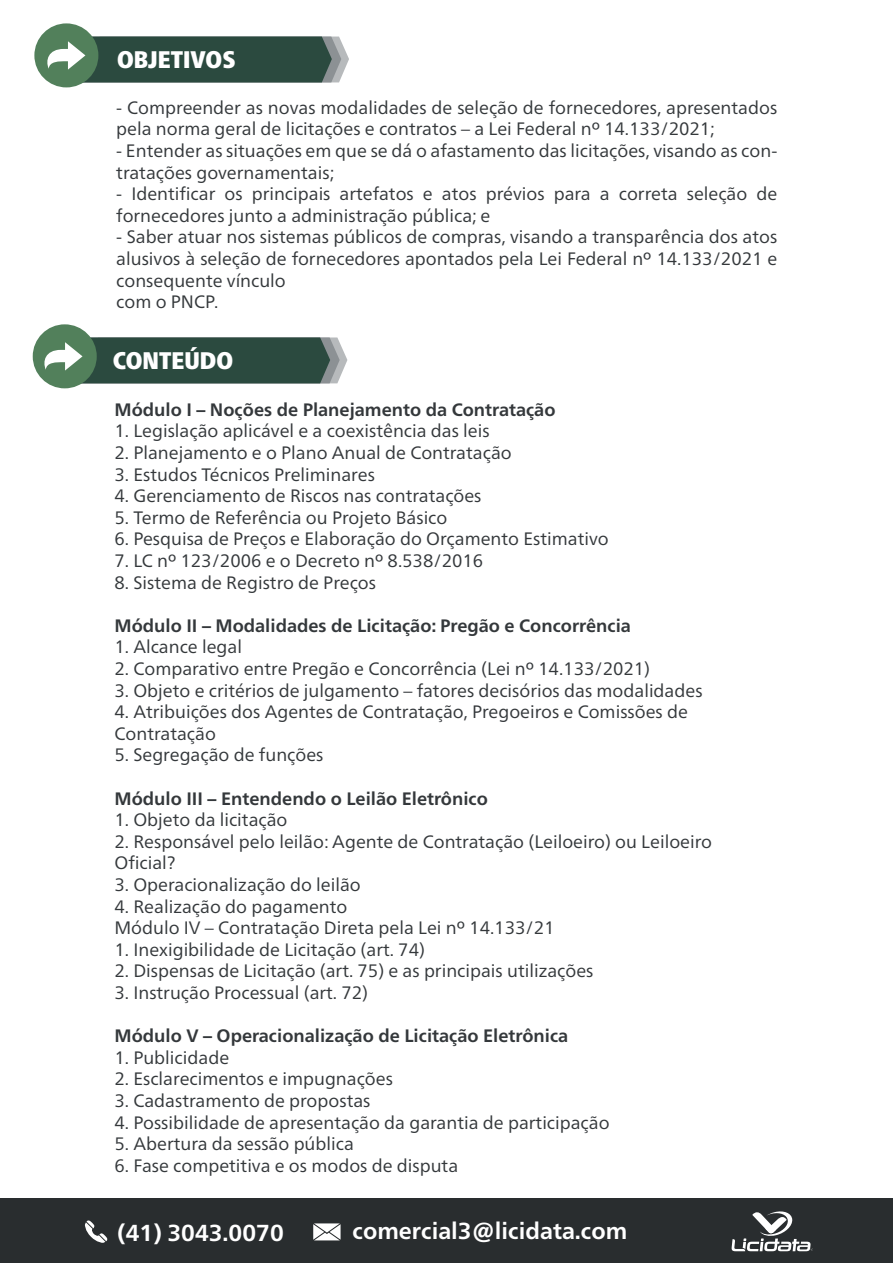
<style>
.page{position:relative;width:893px;height:1263px;background:#fff}
.page>*{position:absolute;margin:0;border:0;box-sizing:border-box;transform-origin:0 0}
.t1{font:900 condensed 24px "Frutiger Neue LTW1 G";color:#fff}
.t2{font:700 23.1px "Frutiger Neue LTW1 G";color:#fff}
.t3{font:18px/21.6px "Frutiger Neue LTW1 G";color:#34383b}
.t4{font:700 18px "Frutiger Neue LTW1 G";color:#34383b}
</style>
<div class="page">
<div style="left:33px;top:324px;width:64px;height:64px;background:#52805b;border-radius:50%"></div>
<svg style="left:42px;top:337px;width:305px;height:46px;background:#426053"></svg>
<div style="left:0;top:1198px;width:893px;height:65px;background:#292d2f"></div>
<svg style="left:313px;top:1223px;width:28px;height:17px"></svg>
<svg style="left:85px;top:1220px;width:23px;height:23px"></svg>
<svg style="left:732px;top:1211px;width:81px;height:40px"></svg>
<div style="left:34px;top:23px;width:64px;height:64px;background:#52805b;border-radius:50%"></div>
<svg style="left:45px;top:37px;width:304px;height:45px;background:#415f52"></svg>
<h1 class="t1" style="left:117px;top:45px;width:120px">OBJETIVOS</h1>
<p class="t3" style="left:116px;top:97px;width:662px">- Compreender as novas modalidades de seleção de fornecedores, apresentados pela norma geral de licitações e contratos – a Lei Federal nº 14.133/2021;</p>
<p class="t3" style="left:116px;top:140px;width:662px">- Entender as situações em que se dá o afastamento das licitações, visando as con&shy;tratações governamentais;</p>
<p class="t3" style="left:116px;top:183px;width:662px">- Identificar os principais artefatos e atos prévios para a correta seleção de fornecedores junto a administração pública; e</p>
<p class="t3" style="left:116px;top:226px;width:662px">- Saber atuar nos sistemas públicos de compras, visando a transparência dos atos alusivos à seleção de fornecedores apontados pela Lei Federal nº 14.133/2021 e consequente vínculo<br>com o PNCP.</p>
<h1 class="t1" style="left:113px;top:346px;width:122px">CONTEÚDO</h1>
<p class="t4" style="left:114px;top:399px;width:442px">Módulo I – Noções de Planejamento da Contratação</p>
<p class="t3" style="left:114px;top:420px;width:377px">1. Legislação aplicável e a coexistência das leis</p>
<p class="t3" style="left:114px;top:442px;width:399px">2. Planejamento e o Plano Anual de Contratação</p>
<p class="t3" style="left:114px;top:463px;width:262px">3. Estudos Técnicos Preliminares</p>
<p class="t3" style="left:114px;top:485px;width:369px">4. Gerenciamento de Riscos nas contratações</p>
<p class="t3" style="left:114px;top:506px;width:334px">5. Termo de Referência ou Projeto Básico</p>
<p class="t3" style="left:114px;top:528px;width:496px">6. Pesquisa de Preços e Elaboração do Orçamento Estimativo</p>
<p class="t3" style="left:114px;top:550px;width:370px">7. LC nº 123/2006 e o Decreto nº 8.538/2016</p>
<p class="t3" style="left:114px;top:571px;width:263px">8. Sistema de Registro de Preços</p>
<p class="t4" style="left:114px;top:615px;width:518px">Módulo II – Modalidades de Licitação: Pregão e Concorrência</p>
<p class="t3" style="left:114px;top:636px;width:129px">1. Alcance legal</p>
<p class="t3" style="left:114px;top:658px;width:537px">2. Comparativo entre Pregão e Concorrência (Lei nº 14.133/2021)</p>
<p class="t3" style="left:114px;top:679px;width:590px">3. Objeto e critérios de julgamento – fatores decisórios das modalidades</p>
<p class="t3" style="left:114px;top:701px;width:575px">4. Atribuições dos Agentes de Contratação, Pregoeiros e Comissões de<br>Contratação</p>
<p class="t3" style="left:114px;top:744px;width:210px">5. Segregação de funções</p>
<p class="t4" style="left:114px;top:787px;width:375px">Módulo III – Entendendo o Leilão Eletrônico</p>
<p class="t3" style="left:114px;top:809px;width:175px">1. Objeto da licitação</p>
<p class="t3" style="left:114px;top:830px;width:599px">2. Responsável pelo leilão: Agente de Contratação (Leiloeiro) ou Leiloeiro<br>Oficial?</p>
<p class="t3" style="left:114px;top:874px;width:248px">3. Operacionalização do leilão</p>
<p class="t3" style="left:114px;top:895px;width:442px">4. Realização do pagamento<br>Módulo IV – Contratação Direta pela Lei nº 14.133/21</p>
<p class="t3" style="left:114px;top:938px;width:312px">1. Inexigibilidade de Licitação (art. 74)</p>
<p class="t3" style="left:114px;top:960px;width:480px">2. Dispensas de Licitação (art. 75) e as principais utilizações</p>
<p class="t3" style="left:114px;top:982px;width:255px">3. Instrução Processual (art. 72)</p>
<p class="t4" style="left:114px;top:1025px;width:455px">Módulo V – Operacionalização de Licitação Eletrônica</p>
<p class="t3" style="left:114px;top:1046px;width:116px">1. Publicidade</p>
<p class="t3" style="left:114px;top:1068px;width:280px">2. Esclarecimentos e impugnações</p>
<p class="t3" style="left:114px;top:1090px;width:258px">3. Cadastramento de propostas</p>
<p class="t3" style="left:114px;top:1111px;width:497px">4. Possibilidade de apresentação da garantia de participação</p>
<p class="t3" style="left:114px;top:1133px;width:241px">5. Abertura da sessão pública</p>
<p class="t3" style="left:114px;top:1154px;width:345px">6. Fase competitiva e os modos de disputa</p>
<p class="t2" style="left:117px;top:1219px;width:168px">(41) 3043.0070</p>
<p class="t2" style="left:352px;top:1218px;width:277px">comercial3@licidata.com</p>
</div>
